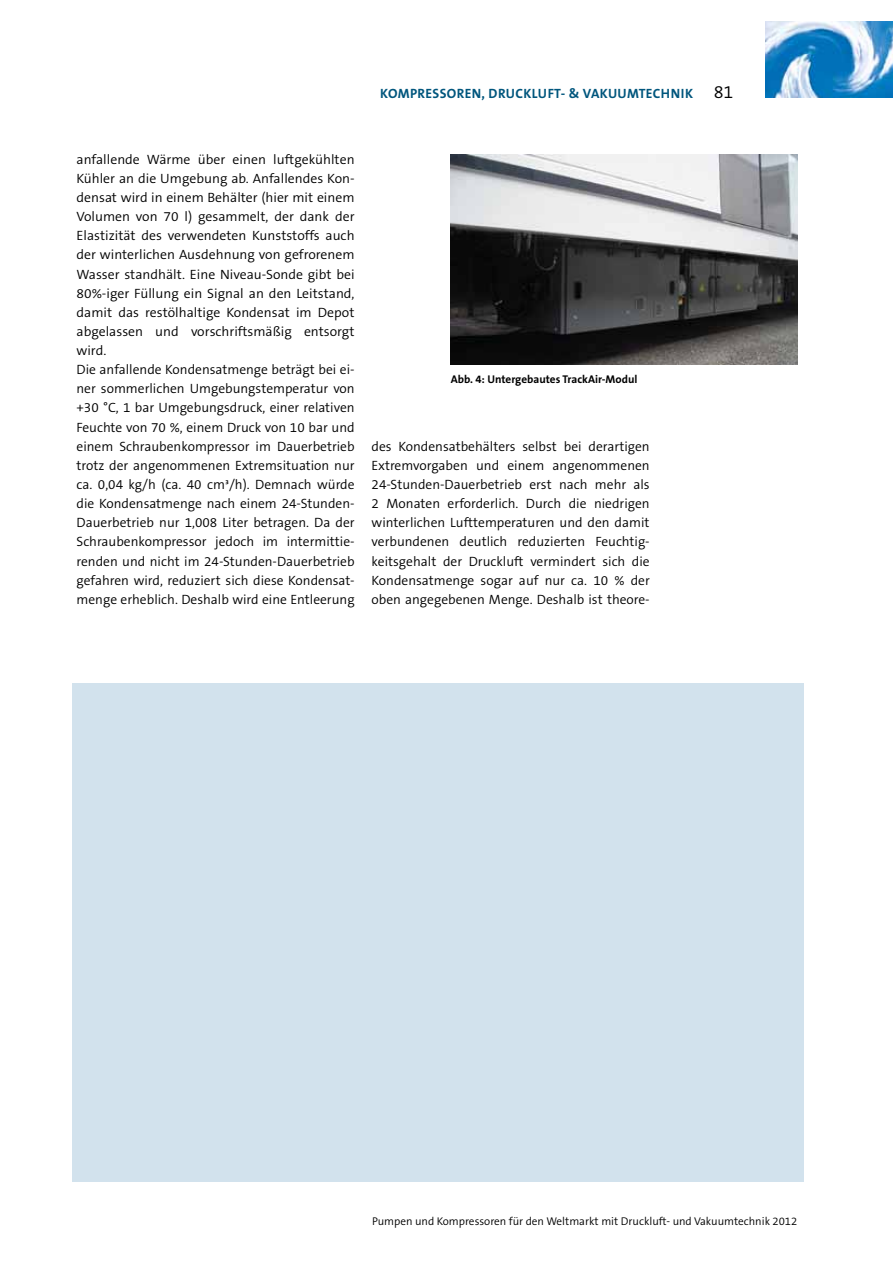
<style>
.page{position:relative;width:893px;height:1263px;background:#fff}
.page>*{position:absolute;margin:0;border:0;box-sizing:border-box;transform-origin:0 0}
.t1{font:300 18px "The Sans B4";color:#000}
.t2{font:300 13.5px/19.2px "The Sans B4";color:#000}
.t3{font:700 13.5px "The Sans B7";letter-spacing:.125em;color:#00567d}
.t4{font:300 11.25px "The Sans B4";color:#000}
.t5{font:700 11.25px "The Sans B7";color:#000}
</style>
<div class="page">
<img style="left:765px;top:21px;width:128px;height:77px">
<img style="left:451px;top:154px;width:346px;height:210px">
<div style="left:72px;top:684px;width:732px;height:498px;background:#d2e2ed"></div>
<p class="t3" style="left:380px;top:86px;width:118px">KOMPRESSOREN, DRU</p>
<p class="t3" style="left:515px;top:86px;width:95px">CKLUFT- &amp; VAKUUM</p>
<p class="t3" style="left:639px;top:86px;width:41px">TECHNIK</p>
<h1 class="t1" style="left:714px;top:82px;width:21px">81</h1>
<p class="t2" style="left:77px;top:150px;width:280px">anfallende Wärme über einen luftgekühlten Kühler an die Umgebung ab. Anfallendes Kon&shy;densat wird in einem Behälter (hier mit einem Volumen von 70 l) gesammelt, der dank der Elastizität des verwendeten Kunststoffs auch der winterlichen Ausdehnung von gefrorenem Wasser standhält. Eine Niveau-Sonde gibt bei 80%-iger Füllung ein Signal an den Leitstand, damit das restölhaltige Kondensat im Depot abgelassen und vorschriftsmäßig entsorgt wird.<br>Die anfallende Kondensatmenge beträgt bei ei&shy;ner sommerlichen Umgebungstemperatur von +30 °C, 1 bar Umgebungsdruck, einer relativen Feuchte von 70 %, einem Druck von 10 bar und einem Schraubenkompressor im Dauerbetrieb trotz der angenommenen Extremsituation nur ca. 0,04 kg/h (ca. 40 cm³/h). Demnach würde die Kondensatmenge nach einem 24-Stunden-Dauerbetrieb nur 1,008 Liter betragen. Da der Schraubenkompressor jedoch im intermittie&shy;renden und nicht im 24-Stunden-Dauerbetrieb gefahren wird, reduziert sich diese Kondensat&shy;menge erheblich. Deshalb wird eine Entleerung</p>
<p class="t5" style="left:451px;top:373px;width:188px">ABB. 4: UNTERGEBAUTES TRACKAIR-MODUL</p>
<p class="t2" style="left:372px;top:437px;width:280px;text-align:justify">des Kondensatbehälters selbst bei derartigen Extremvorgaben und einem angenommenen 24-Stunden-Dauerbetrieb erst nach mehr als 2 Monaten erforderlich. Durch die niedrigen winterlichen Lufttemperaturen und den damit verbundenen deutlich reduzierten Feuchtig&shy;keitsgehalt der Druckluft vermindert sich die Kondensatmenge sogar auf nur ca. 10 % der oben angegebenen Menge. Deshalb ist theore-</p>
<p class="t4" style="left:372px;top:1215px;width:427px">Pumpen und Kompressoren für den Weltmarkt mit Druckluft- und Vakuumtechnik 2012</p>
</div>
